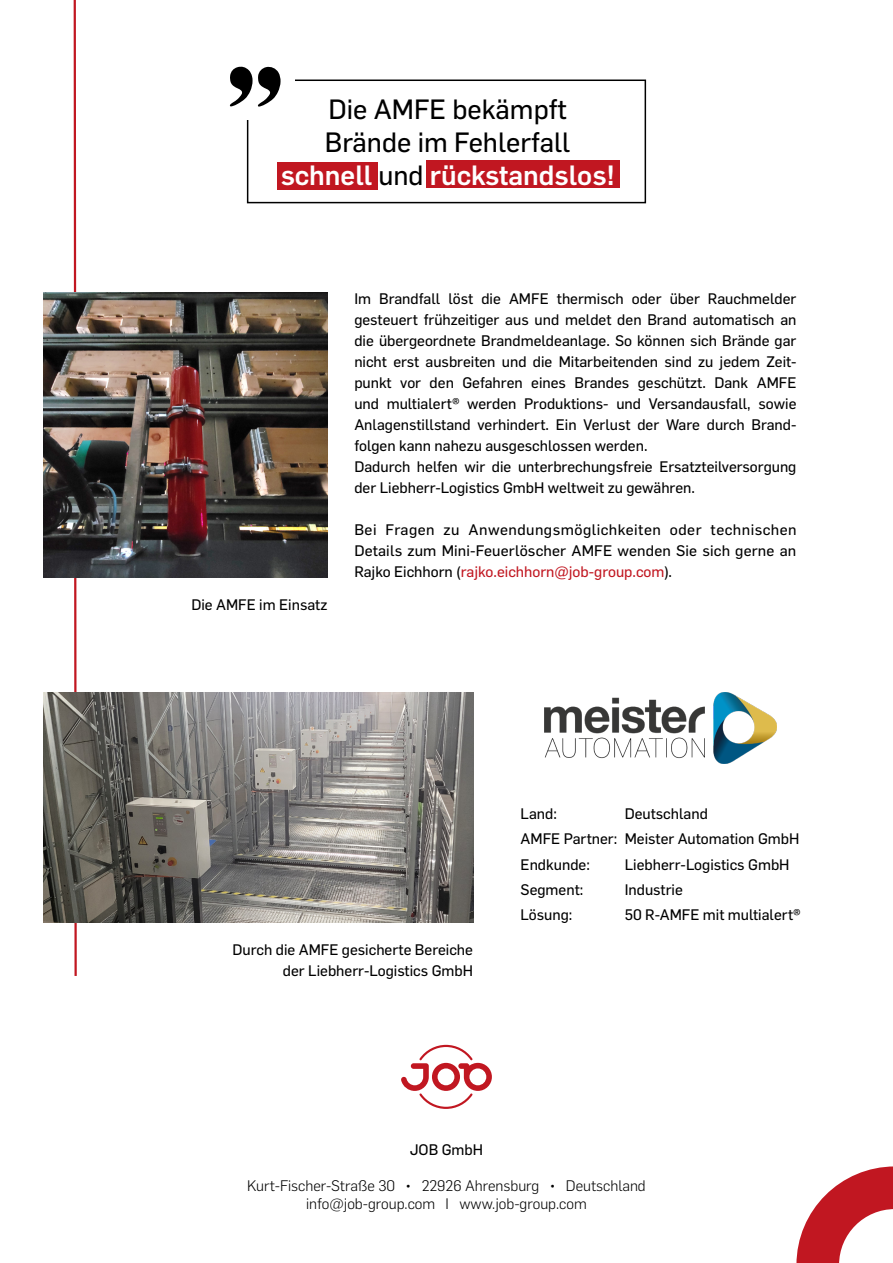
<style>
.page{position:relative;width:893px;height:1263px;background:#fff}
.page>*{position:absolute;margin:0;border:0;box-sizing:border-box;transform-origin:0 0}
.t1{font:27.45px/32.8px "Flama Basic";color:#000}
.t2{font:500 27.45px "Flama";color:#fff}
.t3{font:15px/21px "Flama Basic";color:#000}
.t4{font:300 15px/18px "Flama";color:#000;text-align:center}
.s1{font-family:"Flama Basic";font-weight:400;color:#000}
.s2{color:#c11721}
</style>
<div class="page">
<svg style="left:72px;top:0;width:6px;height:976px"></svg>
<div style="left:247px;top:80px;width:399px;height:123px;border:2px solid #000"></div>
<div style="left:426px;top:160px;width:194px;height:28px;background:#c11721"></div>
<div style="left:277px;top:162px;width:101px;height:27px;background:#c11721"></div>
<div style="left:211px;top:51px;width:83px;height:69px;background:#fff"></div>
<svg style="left:230px;top:66px;width:51px;height:41px"></svg>
<img style="left:43px;top:292px;width:284px;height:285px">
<img style="left:43px;top:692px;width:430px;height:230px">
<svg style="left:796px;top:1166px;width:97px;height:97px"></svg>
<svg style="left:401px;top:1045px;width:91px;height:64px"></svg>
<img style="left:544px;top:692px;width:233px;height:71px">
<h1 class="t1" style="left:325px;top:92px;width:247px">Die AMFE bekämpft<br>Brände im Fehlerfall</h1>
<h1 class="t2" style="left:281px;top:154px;width:335px">schnell <span class="s1">und</span> rückstandslos!</h1>
<p class="t3" style="left:191px;top:594px;width:138px">Die AMFE im Einsatz</p>
<p class="t3" style="left:354px;top:288px;width:444px">Im Brandfall löst die AMFE thermisch oder über Rauchmelder gesteuert frühzeitiger aus und meldet den Brand automatisch an die übergeordnete Brandmeldeanlage. So können sich Brände gar nicht erst ausbreiten und die Mitarbeitenden sind zu jedem Zeit&shy;punkt vor den Gefahren eines Brandes geschützt. Dank AMFE und multialert® werden Produktions- und Versandausfall, sowie Anlagenstillstand verhindert. Ein Verlust der Ware durch Brand&shy;folgen kann nahezu ausgeschlossen werden.<br>Dadurch helfen wir die unterbrechungsfreie Ersatzteilversorgung der Liebherr-Logistics GmbH weltweit zu gewähren.</p>
<p class="t3" style="left:354px;top:519px;width:444px;text-align:justify">Bei Fragen zu Anwendungsmöglichkeiten oder technischen Details zum Mini-Feuerlöscher AMFE wenden Sie sich gerne an Rajko Eichhorn (<span class="s2">rajko.eichhorn@job-group.com</span>).</p>
<p class="t3" style="left:521px;top:800px;width:280px;line-height:25.2px;text-indent:104px">Deutschland<br>AMFE Partner: Meister Automation GmbH<br>Endkunde:</p>
<p class="t3" style="left:521px;top:802px;width:38px">Land:</p>
<p class="t3" style="left:625px;top:853px;width:166px">Liebherr-Logistics GmbH</p>
<p class="t3" style="left:521px;top:878px;width:64px">Segment:</p>
<p class="t3" style="left:625px;top:878px;width:60px">Industrie</p>
<p class="t3" style="left:521px;top:903px;width:53px">Lösung:</p>
<p class="t3" style="left:625px;top:903px;width:177px">50 R-AMFE mit multialert®</p>
<p class="t3" style="left:232px;top:938px;width:242px;text-align:right">Durch die AMFE gesicherte Bereiche der Liebherr-Logistics GmbH</p>
<p class="t3" style="left:410px;top:1138px;width:75px">JOB GmbH</p>
<p class="t4" style="left:247px;top:1176px;width:400px">Kurt-Fischer-Straße 30 • 22926 Ahrensburg • Deutschland info@job-group.com I www.job-group.com</p>
</div>
